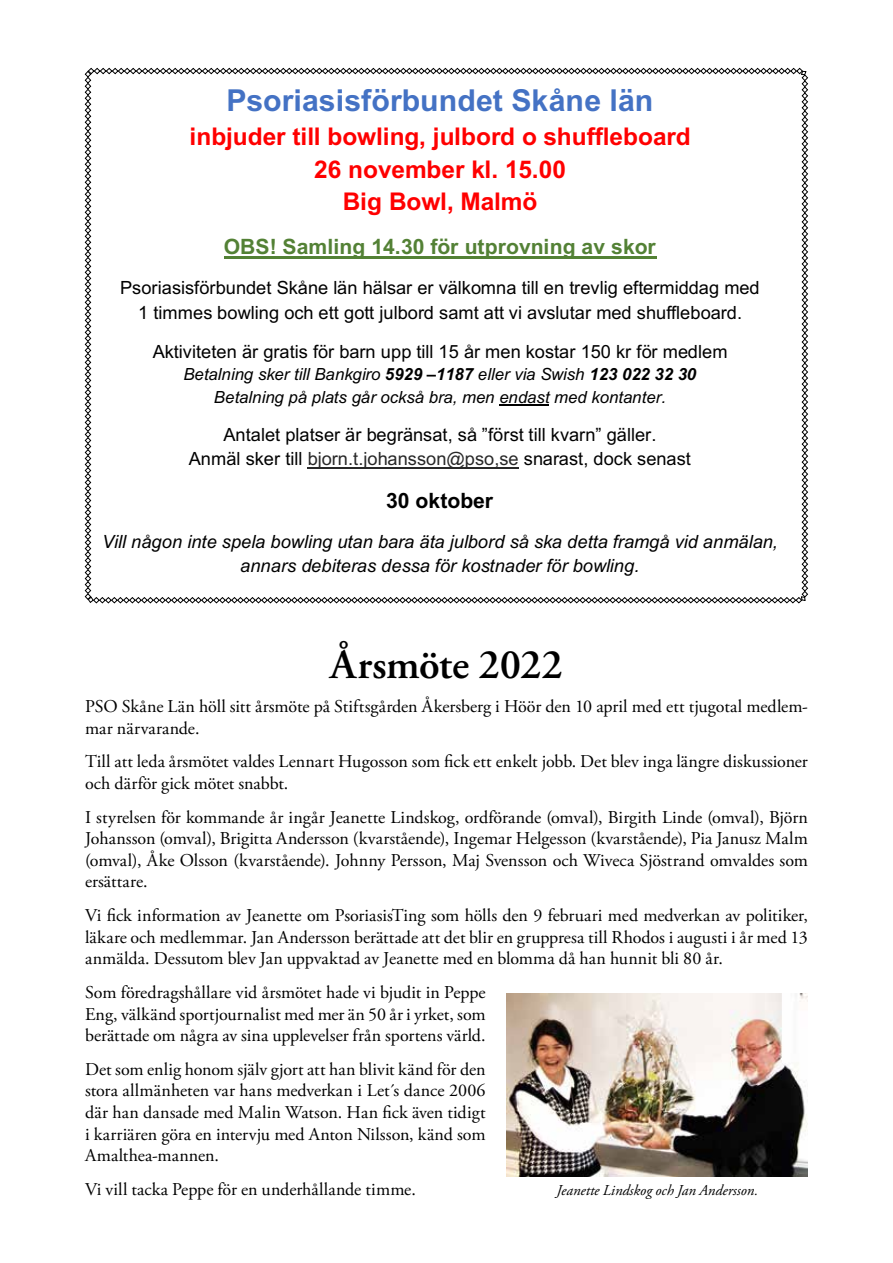
<style>
.page{position:relative;width:893px;height:1263px;background:#fff}
.page>*{position:absolute;margin:0;border:0;box-sizing:border-box;transform-origin:0 0}
.t1{font:600 42px "Adobe Garamond Pro";letter-spacing:-.005em;color:#000}
.t2{font:700 30.3px "Arial";color:#4472c4}
.t3{font:700 24.45px/32.2px "Arial";color:#f00;text-align:center}
.t4{font:700 21.15px "Arial";color:#538135}
.t5{font:700 21.15px "Arial";letter-spacing:-.005em;color:#000}
.t6{font:18.3px/24.5px "Arial";color:#000;text-align:center}
.t7{font:italic 18.3px/24px "Arial";letter-spacing:.005em;color:#000;text-align:center}
.t8{font:18px/21.6px "Adobe Garamond Pro";color:#000;text-align:justify}
.t9{font:italic 16.8px/22.2px "Arial";color:#000;text-align:center}
.t10{font:italic 15px "Adobe Garamond Pro";color:#000}
.s1{font-weight:700}
.s2{color:#00f}
</style>
<div class="page">
<svg style="left:85px;top:68px;width:723px;height:536px"></svg>
<hr style="left:499px;top:405px;width:50px;height:1px;background:#000">
<hr style="left:308px;top:467px;width:211px;height:2px;background:#282828">
<hr style="left:224px;top:256px;width:432px;height:3px;background:#538135">
<img style="left:507px;top:993px;width:301px;height:183px">
<h2 class="t2" style="left:226px;top:79px;width:428px">Psoriasisförbundet Skåne län</h2>
<h3 class="t3" style="left:190px;top:121px;width:503px">inbjuder till bowling, julbord o shuffleboard<br>26 november kl. 15.00<br>Big Bowl, Malmö</h3>
<p class="t4" style="left:224px;top:232px;width:433px">OBS! Samling 14.30 för utprovning av skor</p>
<p class="t6" style="left:120px;top:276px;width:641px">Psoriasisförbundet Skåne län hälsar er välkomna till en trevlig eftermiddag med<br>1 timmes bowling och ett gott julbord samt att vi avslutar med shuffleboard.</p>
<p class="t6" style="left:153px;top:339px;width:576px">Aktiviteten är gratis för barn upp till 15 år men kostar 150 kr för medlem</p>
<p class="t9" style="left:183px;top:364px;width:514px">Betalning sker till Bankgiro <span class="s1">5929 –1187</span> eller via Swish <span class="s1">123 022 32 30<br></span>Betalning på plats går också bra, men endast med kontanter.</p>
<p class="t6" style="left:189px;top:423px;width:504px;line-height:24px">Antalet platser är begränsat, så ”först till kvarn” gäller.<br>Anmäl sker till <span class="s2">bjorn.t.johansson@pso,se</span> snarast, dock senast</p>
<p class="t5" style="left:386px;top:485px;width:109px">30 oktober</p>
<p class="t7" style="left:102px;top:530px;width:677px">Vill någon inte spela bowling utan bara äta julbord så ska detta framgå vid anmälan, annars debiteras dessa för kostnader för bowling.</p>
<h1 class="t1" style="left:330px;top:640px;width:234px">Årsmöte 2022</h1>
<p class="t8" style="left:85px;top:696px;width:724px">PSO Skåne Län höll sitt årsmöte på Stiftsgården Åkersberg i Höör den 10 april med ett tjugotal medlem&shy;mar närvarande.</p>
<p class="t8" style="left:85px;top:752px;width:724px">Till att leda årsmötet valdes Lennart Hugosson som fick ett enkelt jobb. Det blev inga längre diskussioner och därför gick mötet snabbt.</p>
<p class="t8" style="left:85px;top:807px;width:724px">I styrelsen för kommande år ingår Jeanette Lindskog, ordförande (omval), Birgith Linde (omval), Björn Johansson (omval), Brigitta Andersson (kvarstående), Ingemar Helgesson (kvarstående), Pia Janusz Malm (omval), Åke Olsson (kvarstående). Johnny Persson, Maj Svensson och Wiveca Sjöstrand omvaldes som ersättare.</p>
<p class="t8" style="left:85px;top:905px;width:724px">Vi fick information av Jeanette om PsoriasisTing som hölls den 9 februari med medverkan av politiker, läkare och medlemmar. Jan Andersson berättade att det blir en gruppresa till Rhodos i augusti i år med 13 anmälda. Dessutom blev Jan uppvaktad av Jeanette med en blomma då han hunnit bli 80 år.</p>
<p class="t8" style="left:85px;top:982px;width:402px">Som föredragshållare vid årsmötet hade vi bjudit in Peppe Eng, välkänd sportjournalist med mer än 50 år i yrket, som berättade om några av sina upplevelser från sportens värld.</p>
<p class="t8" style="left:85px;top:1059px;width:402px">Det som enlig honom själv gjort att han blivit känd för den stora allmänheten var hans medverkan i Let´s dance 2006 där han dansade med Malin Watson. Han fick även tidigt i karriären göra en intervju med Anton Nilsson, känd som Amalthea-mannen.</p>
<p class="t8" style="left:85px;top:1179px;width:332px">Vi vill tacka Peppe för en underhållande timme.</p>
<p class="t10" style="left:557px;top:1181px;width:203px">Jeanette Lindskog och Jan Andersson.</p>
</div>
